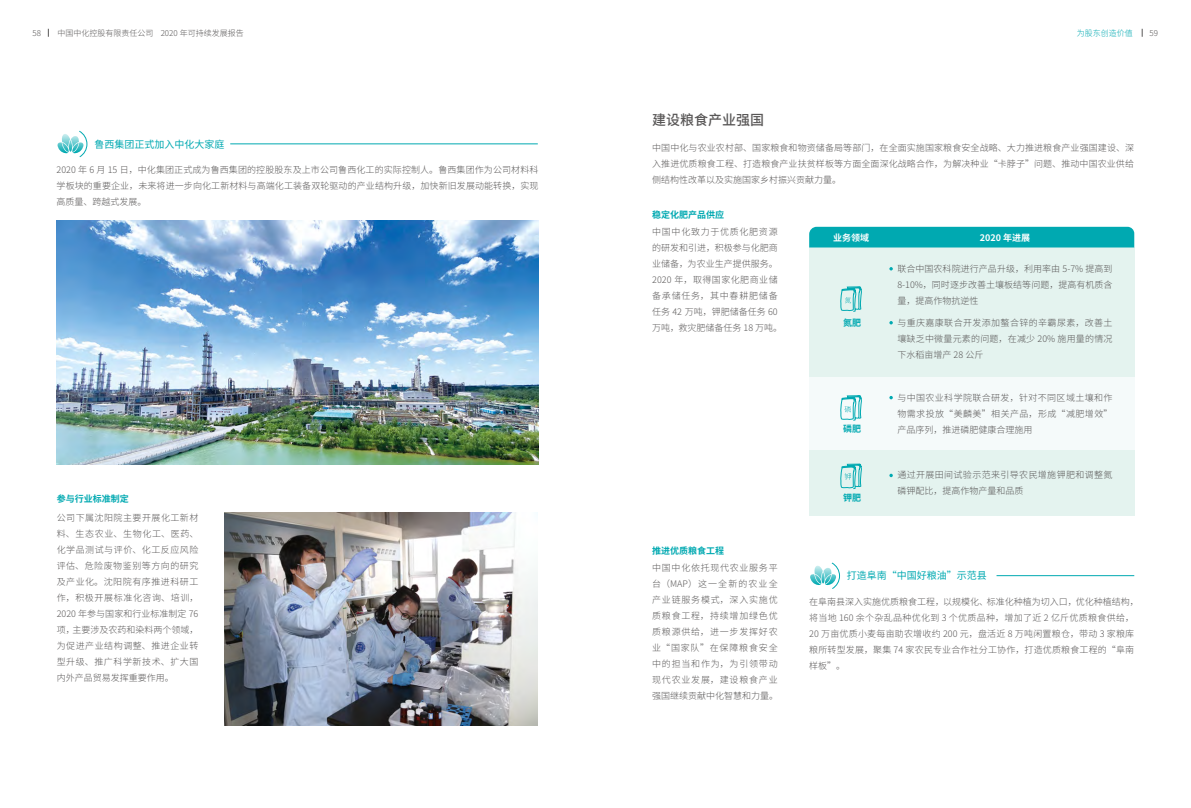
<style>
.page{position:relative;width:1191px;height:808px;background:#fff}
.page>*{position:absolute;margin:0;border:0;box-sizing:border-box;transform-origin:0 0}
.t1{font:500 14px "Source Han Sans CN";color:#595757}
.t2{font:10px "Source Han Sans CN";color:#00a9b1}
.t3{font:300 9px/16px "Source Han Sans CN";letter-spacing:.01em;color:#595757;text-align:justify}
.t4{font:300 9px/16px "Source Han Sans CN";letter-spacing:.04em;color:#595757}
.t5{font:700 9px "Source Han Sans CN";color:#00a9b1}
.t6{font:700 9px "Source Han Sans CN";color:#fff}
.t7{font:300 8px "Source Han Sans CN";color:#595757}
.t8{font:300 8px "Source Han Sans CN";color:#00a9b1}
</style>
<div class="page">
<img style="left:57px;top:220px;width:482px;height:245px">
<img style="left:224px;top:513px;width:314px;height:212px">
<div style="left:809px;top:376px;width:325px;height:74px;background:#f5fafa"></div>
<div style="left:809px;top:450px;width:325px;height:66px;background:#e4f3ef"></div>
<div style="left:809px;top:247px;width:325px;height:129px;background:#e4f3ef"></div>
<div style="left:809px;top:227px;width:325px;height:20px;background:#00a9b1"></div>
<svg style="left:840px;top:286px;width:21px;height:26px"></svg>
<svg style="left:840px;top:395px;width:21px;height:26px"></svg>
<svg style="left:840px;top:463px;width:21px;height:26px"></svg>
<svg style="left:889px;top:267px;width:4px;height:3px"></svg>
<svg style="left:889px;top:321px;width:4px;height:3px"></svg>
<svg style="left:889px;top:396px;width:4px;height:3px"></svg>
<svg style="left:889px;top:474px;width:4px;height:3px"></svg>
<hr style="left:230px;top:144px;width:308px;height:1px;background:#00a9b1">
<svg style="left:57px;top:130px;width:30px;height:27px"></svg>
<hr style="left:996px;top:575px;width:138px;height:1px;background:#00a9b1">
<svg style="left:810px;top:562px;width:30px;height:27px"></svg>
<p class="t7" style="left:32px;top:28px;width:10px">58</p>
<p class="t7" style="left:58px;top:28px;width:188px">中国中化控股有限责任公司 2020 年可持续发展报告</p>
<p class="t8" style="left:1077px;top:28px;width:57px">为股东创造价值</p>
<p class="t7" style="left:1149px;top:28px;width:10px">59</p>
<p class="t2" style="left:94px;top:138px;width:131px">鲁西集团正式加入中化大家庭</p>
<p class="t3" style="left:57px;top:162px;width:483px">2020 年 6 月 15 日，中化集团正式成为鲁西集团的控股股东及上市公司鲁西化工的实际控制人。鲁西集团作为公司材料科学板块的重要企业，未来将进一步向化工新材料与高端化工装备双轮驱动的产业结构升级，加快新旧发展动能转换，实现高质量、跨越式发展。</p>
<p class="t5" style="left:57px;top:494px;width:73px">参与行业标准制定</p>
<p class="t3" style="left:57px;top:509px;width:143px">公司下属沈阳院主要开展化工新材料、生态农业、生物化工、医药、化学品测试与评价、化工反应风险评估、危险废物鉴别等方向的研究及产业化。沈阳院有序推进科研工作，积极开展标准化咨询、培训，2020 年参与国家和行业标准制定 76项，主要涉及农药和染料两个领域，为促进产业结构调整、推进企业转型升级、推广科学新技术、扩大国内外产品贸易发挥重要作用。</p>
<h1 class="t1" style="left:652px;top:112px;width:113px">建设粮食产业强国</h1>
<p class="t3" style="left:652px;top:140px;width:483px">中国中化与农业农村部、国家粮食和物资储备局等部门，在全面实施国家粮食安全战略、大力推进粮食产业强国建设、深入推进优质粮食工程、打造粮食产业扶贫样板等方面全面深化战略合作，为解决种业“卡脖子”问题、推动中国农业供给侧结构性改革以及实施国家乡村振兴贡献力量。</p>
<p class="t5" style="left:652px;top:209px;width:73px">稳定化肥产品供应</p>
<p class="t3" style="left:652px;top:224px;width:131px;text-align:left">中国中化致力于优质化肥资源的研发和引进，积极参与化肥商业储备，为农业生产提供服务。<br>2020 年，取得国家化肥商业储备承储任务，其中春耕肥储备任务 42 万吨，钾肥储备任务 60万吨，救灾肥储备任务 18 万吨。</p>
<p class="t5" style="left:652px;top:545px;width:73px">推进优质粮食工程</p>
<p class="t3" style="left:652px;top:560px;width:127px">中国中化依托现代农业服务平台（MAP）这一全新的农业全产业链服务模式，深入实施优质粮食工程，持续增加绿色优质粮源供给，进一步发挥好农业“国家队”在保障粮食安全中的担当和作为，为引领带动现代农业发展，建设粮食产业强国继续贡献中化智慧和力量。</p>
<p class="t6" style="left:833px;top:232px;width:37px">业务领域</p>
<p class="t6" style="left:979px;top:232px;width:52px">2020 年进展</p>
<p class="t5" style="left:843px;top:317px;width:19px">氮肥</p>
<p class="t5" style="left:843px;top:424px;width:19px">磷肥</p>
<p class="t5" style="left:843px;top:493px;width:19px">钾肥</p>
<p class="t3" style="left:897px;top:261px;width:217px">联合中国农科院进行产品升级，利用率由 5-7% 提高到8-10%，同时逐步改善土壤板结等问题，提高有机质含量，提高作物抗逆性</p>
<p class="t3" style="left:897px;top:315px;width:217px">与重庆嘉康联合开发添加螯合锌的辛霸尿素，改善土壤缺乏中微量元素的问题，在减少 20% 施用量的情况下水稻亩增产 28 公斤</p>
<p class="t3" style="left:897px;top:389px;width:217px">与中国农业科学院联合研发，针对不同区域土壤和作物需求投放“美麟美”相关产品，形成“减肥增效”产品序列，推进磷肥健康合理施用</p>
<p class="t4" style="left:897px;top:467px;width:217px">通过开展田间试验示范来引导农民增施钾肥和调整氮磷钾配比，提高作物产量和品质</p>
<p class="t2" style="left:847px;top:570px;width:141px">打造阜南“中国好粮油”示范县</p>
<p class="t3" style="left:809px;top:594px;width:331px;text-align:left">在阜南县深入实施优质粮食工程，以规模化、标准化种植为切入口，优化种植结构，将当地 160 余个杂乱品种优化到 3 个优质品种，增加了近 2 亿斤优质粮食供给，20 万亩优质小麦每亩助农增收约 200 元，盘活近 8 万吨闲置粮仓，带动 3 家粮库粮所转型发展，聚集 74 家农民专业合作社分工协作，打造优质粮食工程的“阜南样板”。</p>
</div>
